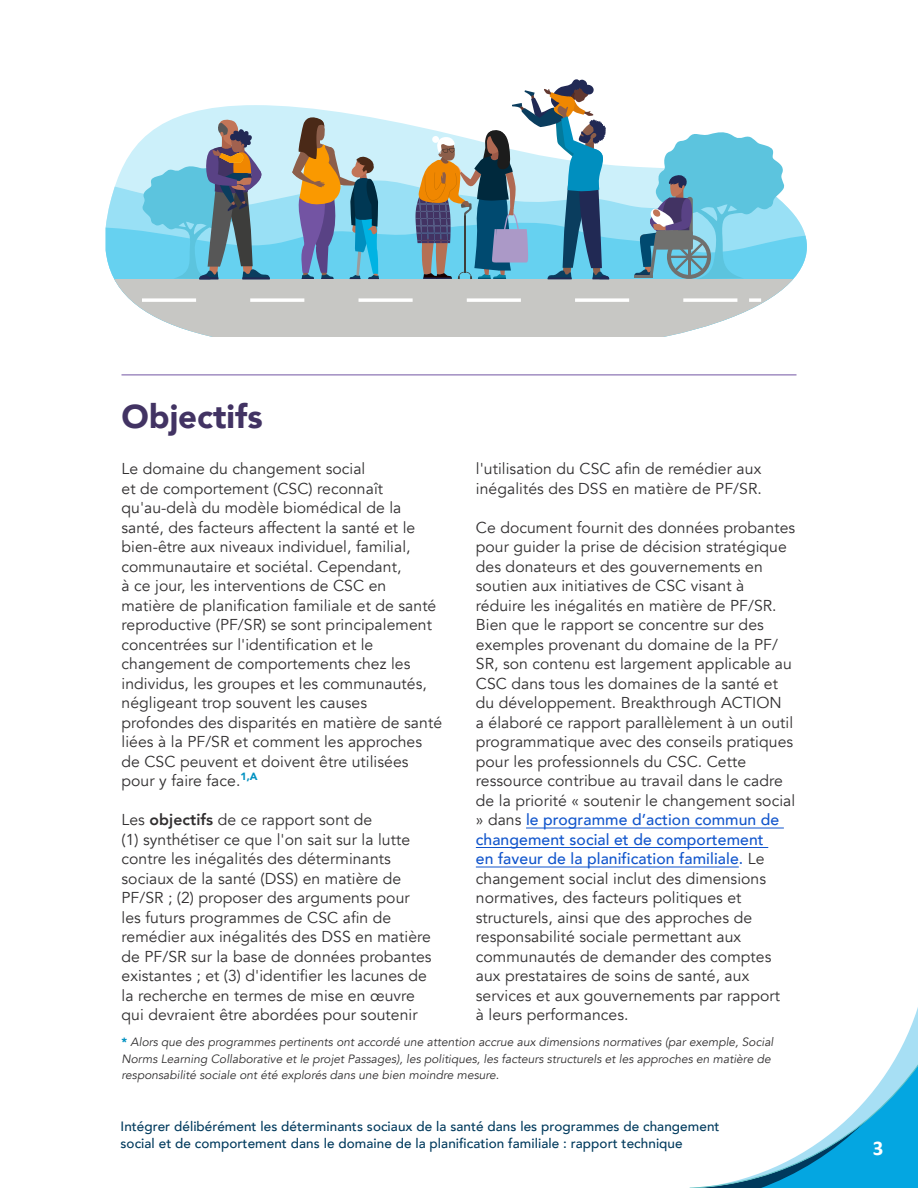
<style>
.page{position:relative;width:918px;height:1188px;background:#fff}
.page>*{position:absolute;margin:0;border:0;box-sizing:border-box;transform-origin:0 0}
.t1{font:900 33px "Avenir";color:#423363}
.t2{font:700 21px "Calibri";color:#fff}
.Body_Copy_2_col{font:15.75px/19.5px "Avenir";letter-spacing:.005em;color:#312f30}
.t3{font:500 13.5px/16.5px "Avenir";letter-spacing:.005em;color:#003a5d}
.Source_or_Caption{font:italic 12px/16.5px "Avenir";color:#312f30}
.s1{font-weight:800}
.s2{font-weight:500;color:#15c}
.s3{font-weight:900;font-style:normal;color:#0091c1}
</style>
<div class="page">
<svg style="left:897px;top:1007px;width:21px;height:48px"></svg>
<svg style="left:689px;top:1055px;width:229px;height:133px"></svg>
<hr style="left:526px;top:828px;width:258px;height:1px;background:#15c">
<hr style="left:476px;top:847px;width:292px;height:1px;background:#15c">
<hr style="left:476px;top:867px;width:263px;height:1px;background:#15c">
<hr style="left:122px;top:375px;width:674px;height:1px;background:#7354a3">
<svg style="left:117px;top:105px;width:517px;height:74px;fill:#ccf0fa"></svg>
<svg style="left:106px;top:179px;width:694px;height:43px;fill:#99e0f5"></svg>
<svg style="left:106px;top:222px;width:701px;height:57px;fill:#66d1f0"></svg>
<svg style="left:114px;top:279px;width:680px;height:58px;fill:#c7c7c4"></svg>
<hr style="left:107px;top:298px;width:12px;height:4px;background:#fff">
<svg style="left:142px;top:298px;width:595px;height:4px"></svg>
<svg style="left:749px;top:298px;width:12px;height:4px"></svg>
<svg style="left:290px;top:115px;width:89px;height:164px"></svg>
<svg style="left:415px;top:79px;width:194px;height:200px"></svg>
<svg style="left:634px;top:132px;width:152px;height:147px"></svg>
<svg style="left:141px;top:119px;width:129px;height:160px"></svg>
<p class="t1" style="left:122px;top:388px;width:143px">Objectifs</p>
<p class="Body_Copy_2_col" style="left:122px;top:459px;width:322px">Le domaine du changement social<br>et de comportement (CSC) reconnaît qu'au-delà du modèle biomédical de la santé, des facteurs affectent la santé et le bien-être aux niveaux individuel, familial, communautaire et sociétal. Cependant,<br>à ce jour, les interventions de CSC en matière de planification familiale et de santé reproductive (PF/SR) se sont principalement concentrées sur l'identification et le changement de comportements chez les individus, les groupes et les communautés, négligeant trop souvent les causes profondes des disparités en matière de santé liées à la PF/SR et comment les approches de CSC peuvent et doivent être utilisées pour y faire face.<sup>1,A</sup></p>
<p class="Body_Copy_2_col" style="left:122px;top:810px;width:312px">Les <span class="s1">objectifs</span> de ce rapport sont de<br>(1) synthétiser ce que l'on sait sur la lutte contre les inégalités des déterminants sociaux de la santé (DSS) en matière de PF/SR ; (2) proposer des arguments pour les futurs programmes de CSC afin de remédier aux inégalités des DSS en matière de PF/SR sur la base de données probantes existantes ; et (3) d'identifier les lacunes de la recherche en termes de mise en œuvre qui devraient être abordées pour soutenir</p>
<p class="Body_Copy_2_col" style="left:476px;top:459px;width:287px">l'utilisation du CSC afin de remédier aux inégalités des DSS en matière de PF/SR.</p>
<p class="Body_Copy_2_col" style="left:476px;top:518px;width:321px">Ce document fournit des données probantes pour guider la prise de décision stratégique des donateurs et des gouvernements en soutien aux initiatives de CSC visant à réduire les inégalités en matière de PF/SR.<br>Bien que le rapport se concentre sur des exemples provenant du domaine de la PF/ SR, son contenu est largement applicable au CSC dans tous les domaines de la santé et du développement. Breakthrough ACTION<br>a élaboré ce rapport parallèlement à un outil programmatique avec des conseils pratiques pour les professionnels du CSC. Cette ressource contribue au travail dans le cadre de la priorité « soutenir le changement social » dans <span class="s2">le programme d’action commun de changement social et de comportement<br>en faveur de la planification familiale.</span> Le changement social inclut des dimensions normatives, des facteurs politiques et structurels, ainsi que des approches de responsabilité sociale permettant aux communautés de demander des comptes aux prestataires de soins de santé, aux services et aux gouvernements par rapport<br>à leurs performances.</p>
<p class="Source_or_Caption" style="left:122px;top:1034px;width:654px"><span class="s3">*</span> Alors que des programmes pertinents ont accordé une attention accrue aux dimensions normatives (par exemple, Social<br>Norms Learning Collaborative et le projet Passages), les politiques, les facteurs structurels et les approches en matière de responsabilité sociale ont été explorés dans une bien moindre mesure.</p>
<p class="t3" style="left:121px;top:1118px;width:601px">Intégrer délibérément les déterminants sociaux de la santé dans les programmes de changement social et de comportement dans le domaine de la planification familiale : rapport technique</p>
<h2 class="t2" style="left:873px;top:1135px;width:12px">3</h2>
</div>
